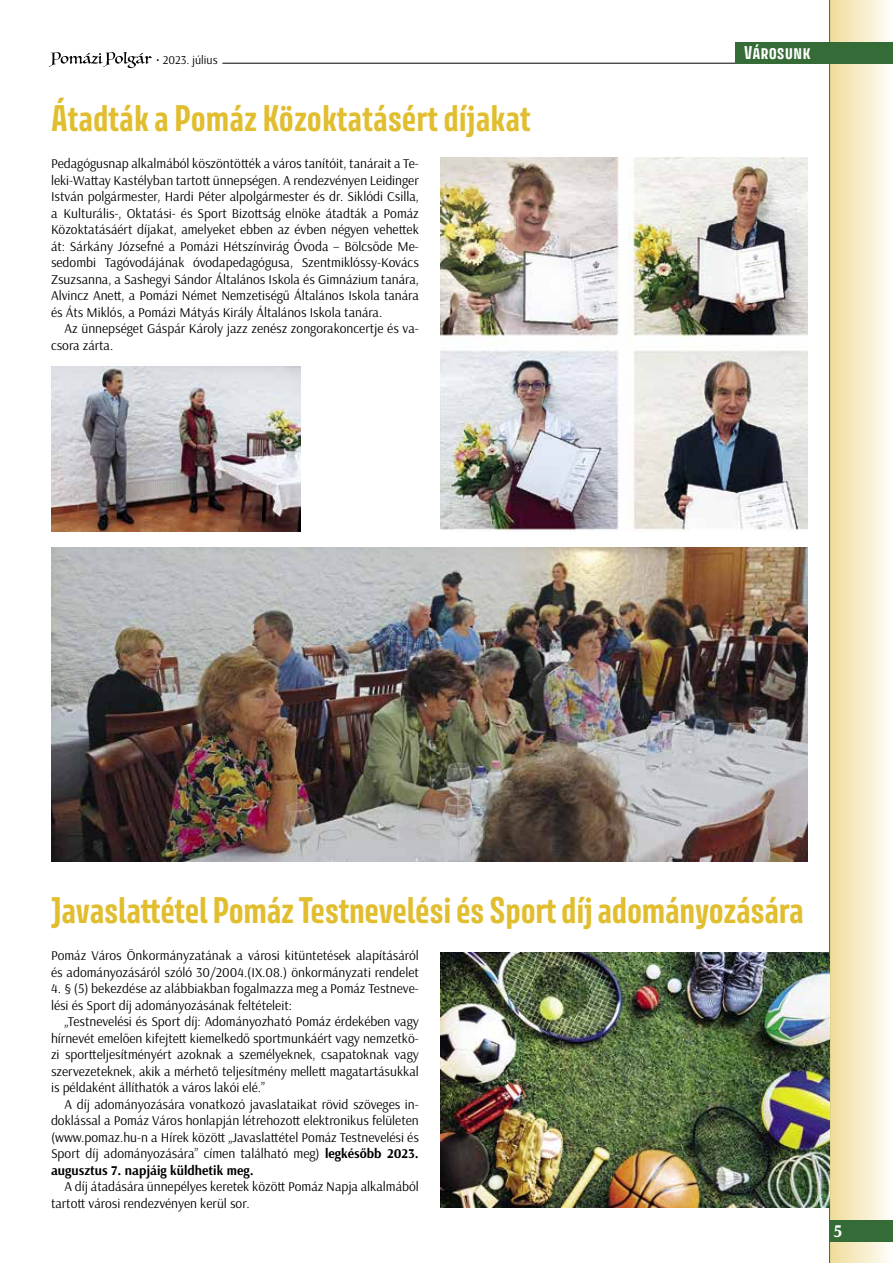
<style>
.page{position:relative;width:893px;height:1263px;background:#fff}
.page>*{position:absolute;margin:0;border:0;box-sizing:border-box;transform-origin:0 0}
.t1{font:700 33px "Avory I Latn";letter-spacing:-.01em;color:#e1be2f}
.t2{font:700 18px "Arsenal";color:#fff}
.t3{font:700 16.5px "Avory I Latn";color:#fff}
.t4{font:13.5px/16.5px "Arsenal";color:#000}
.t5{font:12px "Arsenal";color:#000}
.s1{font-weight:700}
</style>
<div class="page">
<div style="left:830px;top:0;width:63px;height:1263px;background:linear-gradient(to right,#f1dd99,#fefefc)"></div>
<hr style="left:829px;top:0;width:1px;height:1263px;background:#356b36">
<svg style="left:49px;top:52px;width:103px;height:16px"></svg>
<div style="left:829px;top:1220px;width:64px;height:22px;background:#356b36"></div>
<hr style="left:222px;top:63px;width:515px;height:1px;background:#000">
<div style="left:736px;top:42px;width:157px;height:21px;background:#356b36"></div>
<img style="left:440px;top:157px;width:368px;height:374px">
<img style="left:440px;top:952px;width:389px;height:256px">
<img style="left:51px;top:548px;width:757px;height:313px">
<img style="left:51px;top:366px;width:250px;height:165px">
<p class="t5" style="left:156px;top:52px;width:63px">• 2023. július</p>
<h1 class="t1" style="left:51px;top:97px;width:481px">Átadták a Pomáz Közoktatásért díjakat</h1>
<p class="t4" style="left:51px;top:155px;width:369px;text-align:justify">Pedagógusnap alkalmából köszöntötték a város tanítóit, tanárait a Te&shy;leki-Wattay Kastélyban tartott ünnepségen. A rendezvényen Leidinger István polgármester, Hardi Péter alpolgármester és dr. Siklódi Csilla, a Kulturális-, Oktatási- és Sport Bizottság elnöke átadták a Pomáz Közoktatásáért díjakat, amelyeket ebben az évben négyen vehettek át: Sárkány Józsefné a Pomázi Hétszínvirág Óvoda – Bölcsőde Me&shy;sedombi Tagóvodájának óvodapedagógusa, Szentmiklóssy-Kovács Zsuzsanna, a Sashegyi Sándor Általános Iskola és Gimnázium tanára, Alvincz Anett, a Pomázi Német Nemzetiségű Általános Iskola tanára és Áts Miklós, a Pomázi Mátyás Király Általános Iskola tanára.</p>
<p class="t4" style="left:51px;top:320px;width:369px;text-indent:14px">Az ünnepséget Gáspár Károly jazz zenész zongorakoncertje és va&shy;csora zárta.</p>
<p class="t3" style="left:744px;top:42px;width:68px">Városunk</p>
<h1 class="t1" style="left:51px;top:889px;width:754px">Javaslattétel Pomáz Testnevelési és Sport díj adományozására</h1>
<p class="t4" style="left:51px;top:947px;width:369px">Pomáz Város Önkormányzatának a városi kitüntetések alapításáról és adományozásáról szóló 30/2004.(IX.08.) önkormányzati rendelet</p>
<p class="t4" style="left:51px;top:980px;width:369px">4. § (5) bekezdése az alábbiakban fogalmazza meg a Pomáz Testneve&shy;lési és Sport díj adományozásának feltételeit:</p>
<p class="t4" style="left:51px;top:1013px;width:369px;text-align:justify;text-indent:14px">„Testnevelési és Sport díj: Adományozható Pomáz érdekében vagy hírnevét emelően kifejtett kiemelkedő sportmunkáért vagy nemzetkö&shy;zi sportteljesítményért azoknak a személyeknek, csapatoknak vagy szervezeteknek, akik a mérhető teljesítmény mellett magatartásukkal is példaként állíthatók a város lakói elé.”</p>
<p class="t4" style="left:51px;top:1096px;width:369px;text-align:justify;text-indent:14px">A díj adományozására vonatkozó javaslataikat rövid szöveges in&shy;doklással a Pomáz Város honlapján létrehozott elektronikus felületen (www.pomaz.hu-n a Hírek között „Javaslattétel Pomáz Testnevelési és Sport díj adományozására” címen található meg) <span class="s1">legkésőbb 2023. augusztus 7. napjáig küldhetik meg.</span></p>
<p class="t4" style="left:51px;top:1178px;width:369px;text-indent:14px">A díj átadására ünnepélyes keretek között Pomáz Napja alkalmából tartott városi rendezvényen kerül sor.</p>
<h2 class="t2" style="left:833px;top:1220px;width:10px">5</h2>
</div>
